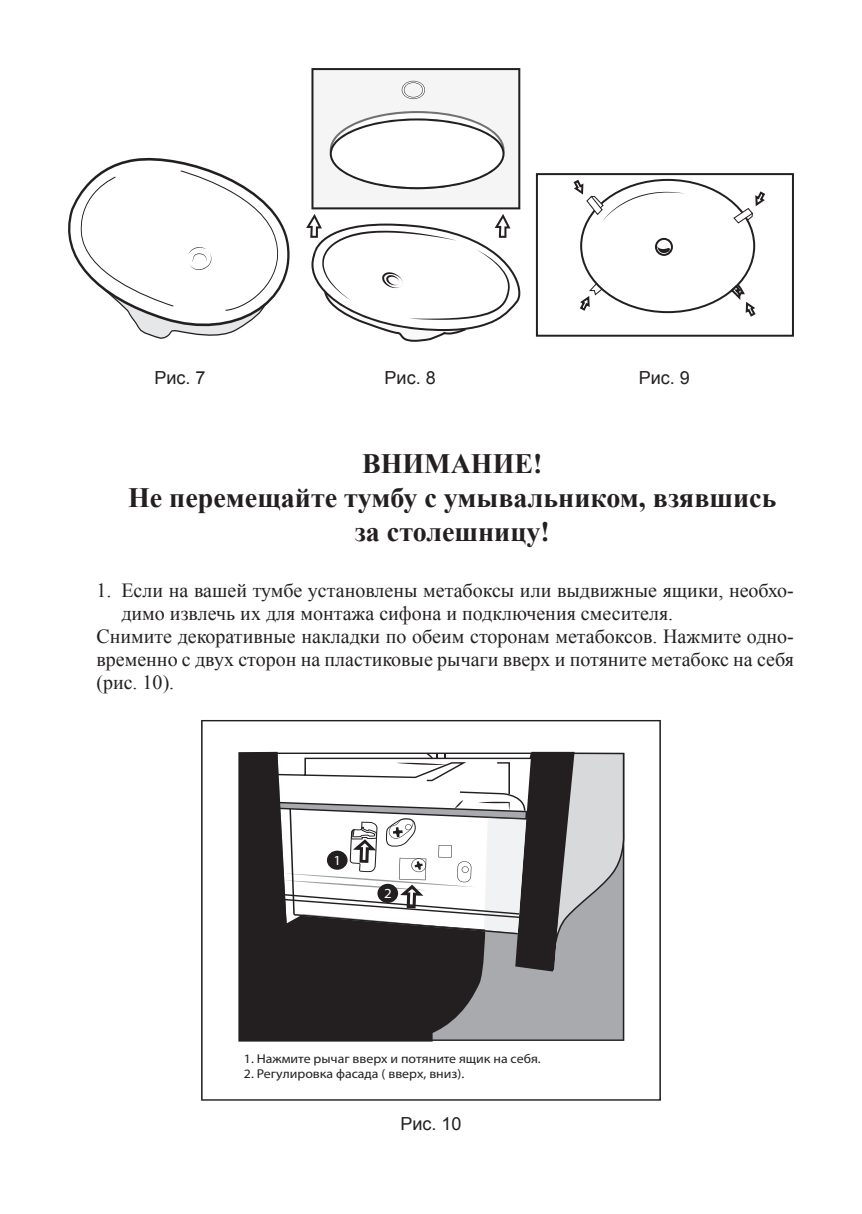
<style>
.page{position:relative;width:862px;height:1214px;background:#fff}
.page>*{position:absolute;margin:0;border:0;box-sizing:border-box;transform-origin:0 0}
.t1{font:700 28px/33.6px "Times New Roman";color:#231f20;text-align:center}
.List_Paragraph{font:20px/23px "Times New Roman";color:#231f20}
.t2{font:18px "Arial";color:#231f20}
.t3{font:13.8px "Myriad Pro";color:#fff;scale:1.08 1}
.t4{font:12.8px "Myriad Pro";color:#231f20;scale:1.08 1}
</style>
<div class="page">
<svg style="left:201px;top:720px;width:460px;height:380px"></svg>
<svg style="left:68px;top:158px;width:221px;height:181px"></svg>
<svg style="left:306px;top:68px;width:214px;height:274px"></svg>
<svg style="left:536px;top:173px;width:258px;height:163px"></svg>
<svg style="left:579px;top:178px;width:177px;height:136px"></svg>
<p class="t2" style="left:155px;top:365px;width:53px">Рис. 7</p>
<p class="t2" style="left:385px;top:365px;width:53px">Рис. 8</p>
<p class="t2" style="left:639px;top:365px;width:53px">Рис. 9</p>
<p class="t1" style="left:128px;top:446px;width:650px">ВНИМАНИЕ!<br>Не перемещайте тумбу с умывальником, взявшись за столешницу!</p>
<p class="List_Paragraph" style="left:121px;top:578px;width:674px;text-indent:-25px">1. Если на вашей тумбе установлены метабоксы или выдвижные ящики, необхо&shy;димо извлечь их для монтажа сифона и подключения смесителя.</p>
<p class="List_Paragraph" style="left:96px;top:624px;width:699px;text-align:justify">Снимите декоративные накладки по обеим сторонам метабоксов. Нажмите одно&shy;временно с двух сторон на пластиковые рычаги вверх и потяните метабокс на себя (рис. 10).</p>
<p class="t3" style="left:333px;top:851px;width:9px">1</p>
<p class="t3" style="left:384px;top:884px;width:9px">2</p>
<p class="t4" style="left:244px;top:1050px;width:276px">1. Нажмите рычаг вверх и потяните ящик на себя.</p>
<p class="t4" style="left:244px;top:1065px;width:205px">2. Регулировка фасада ( вверх, вниз).</p>
<p class="t2" style="left:400px;top:1111px;width:63px">Рис. 10</p>
</div>
